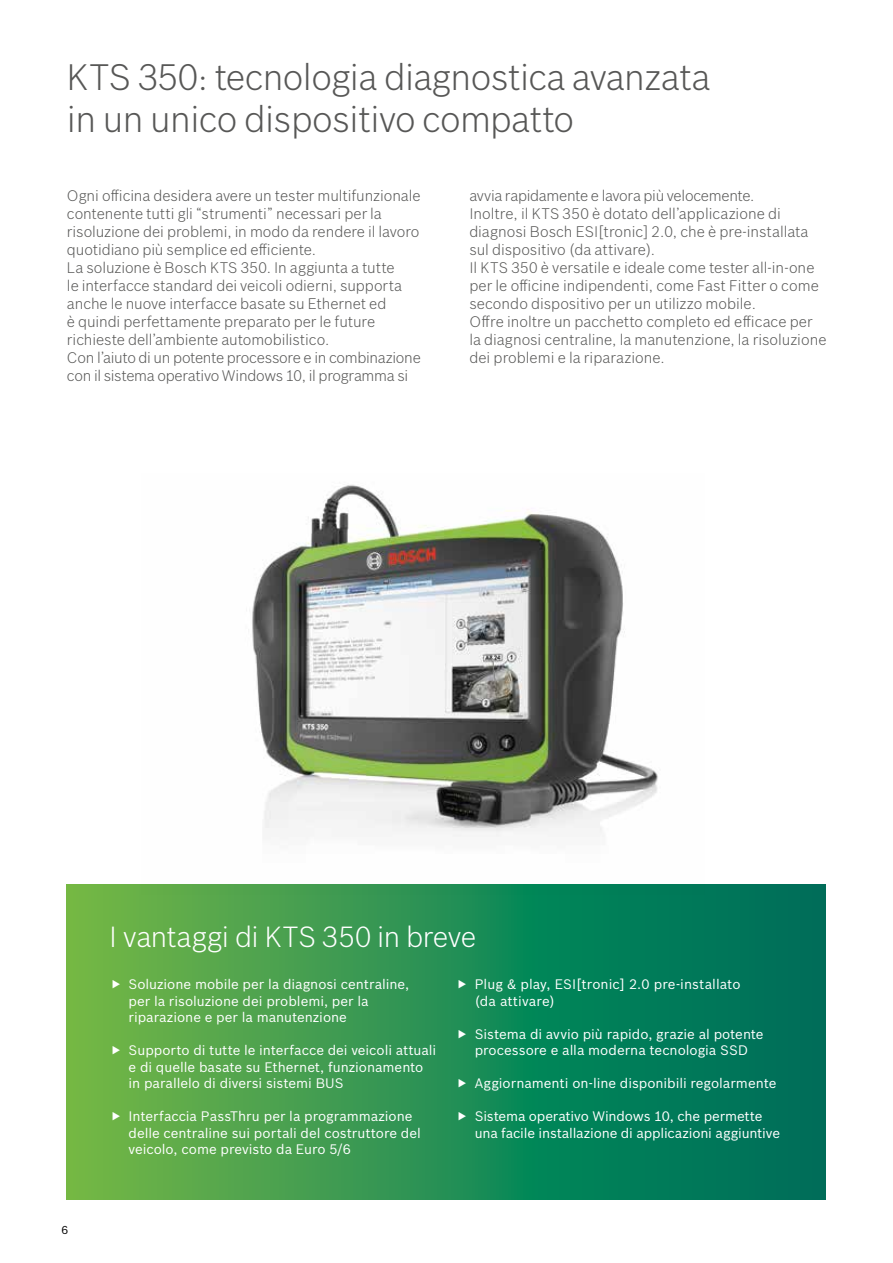
<style>
.page{position:relative;width:893px;height:1263px;background:#fff}
.page>*{position:absolute;margin:0;border:0;box-sizing:border-box;transform-origin:0 0}
.t1{font:300 36px/42px "Bosch Sans";letter-spacing:-.015em;color:#575756}
.t2{font:300 28.5px "Bosch Sans";letter-spacing:-.01em;color:#fff}
.t3{font:300 15px/18px "Bosch Sans";letter-spacing:-.005em;color:#575756}
.t4{font:13.5px/16.5px "Bosch Sans";color:#fff}
.t5{font:11.25px "Bosch Sans";color:#000}
</style>
<div class="page">
<img style="left:252px;top:484px;width:406px;height:353px">
<svg style="left:67px;top:884px;width:759px;height:316px;background:#299052"></svg>
<h1 class="t1" style="left:67px;top:54px;width:645px">KTS 350: tecnologia diagnostica avanzata in un unico dispositivo compatto</h1>
<p class="t3" style="left:67px;top:185px;width:355px">Ogni officina desidera avere un tester multifunzionale contenente tutti gli “strumenti” necessari per la risoluzione dei problemi, in modo da rendere il lavoro quotidiano più semplice ed efficiente.<br>La soluzione è Bosch KTS 350. In aggiunta a tutte<br>le interfacce standard dei veicoli odierni, supporta anche le nuove interfacce basate su Ethernet ed<br>è quindi perfettamente preparato per le future richieste dell’ambiente automobilistico.<br>Con l’aiuto di un potente processore e in combinazione con il sistema operativo Windows 10, il programma si</p>
<p class="t3" style="left:469px;top:185px;width:359px">avvia rapidamente e lavora più velocemente.<br>Inoltre, il KTS 350 è dotato dell’applicazione di diagnosi Bosch ESI[tronic] 2.0, che è pre-installata sul dispositivo (da attivare).<br>Il KTS 350 è versatile e ideale come tester all-in-one per le officine indipendenti, come Fast Fitter o come secondo dispositivo per un utilizzo mobile.<br>Offre inoltre un pacchetto completo ed efficace per la diagnosi centraline, la manutenzione, la risoluzione dei problemi e la riparazione.</p>
<p class="t5" style="left:62px;top:1221px;width:8px">6</p>
<h2 class="t2" style="left:109px;top:917px;width:368px">I vantaggi di KTS 350 in breve</h2>
<p class="t4" style="left:129px;top:975px;width:282px;text-indent:-17px">▶ Soluzione mobile per la diagnosi centraline, per la risoluzione dei problemi, per la riparazione e per la manutenzione</p>
<p class="t4" style="left:129px;top:1041px;width:309px;text-indent:-17px">▶ Supporto di tutte le interfacce dei veicoli attuali e di quelle basate su Ethernet, funzionamento in parallelo di diversi sistemi BUS</p>
<p class="t4" style="left:129px;top:1107px;width:294px;text-indent:-17px">▶ Interfaccia PassThru per la programmazione delle centraline sui portali del costruttore del veicolo, come previsto da Euro 5/6</p>
<p class="t4" style="left:475px;top:975px;width:267px;text-indent:-17px">▶ Plug &amp; play, ESI[tronic] 2.0 pre-installato (da attivare)</p>
<p class="t4" style="left:458px;top:1024px;width:307px;text-align:center">▶ Sistema di avvio più rapido, grazie al potente processore e alla moderna tecnologia SSD</p>
<p class="t4" style="left:458px;top:1074px;width:320px">▶ Aggiornamenti on-line disponibili regolarmente</p>
<p class="t4" style="left:475px;top:1107px;width:307px;text-indent:-17px">▶ Sistema operativo Windows 10, che permette una facile installazione di applicazioni aggiuntive</p>
</div>
